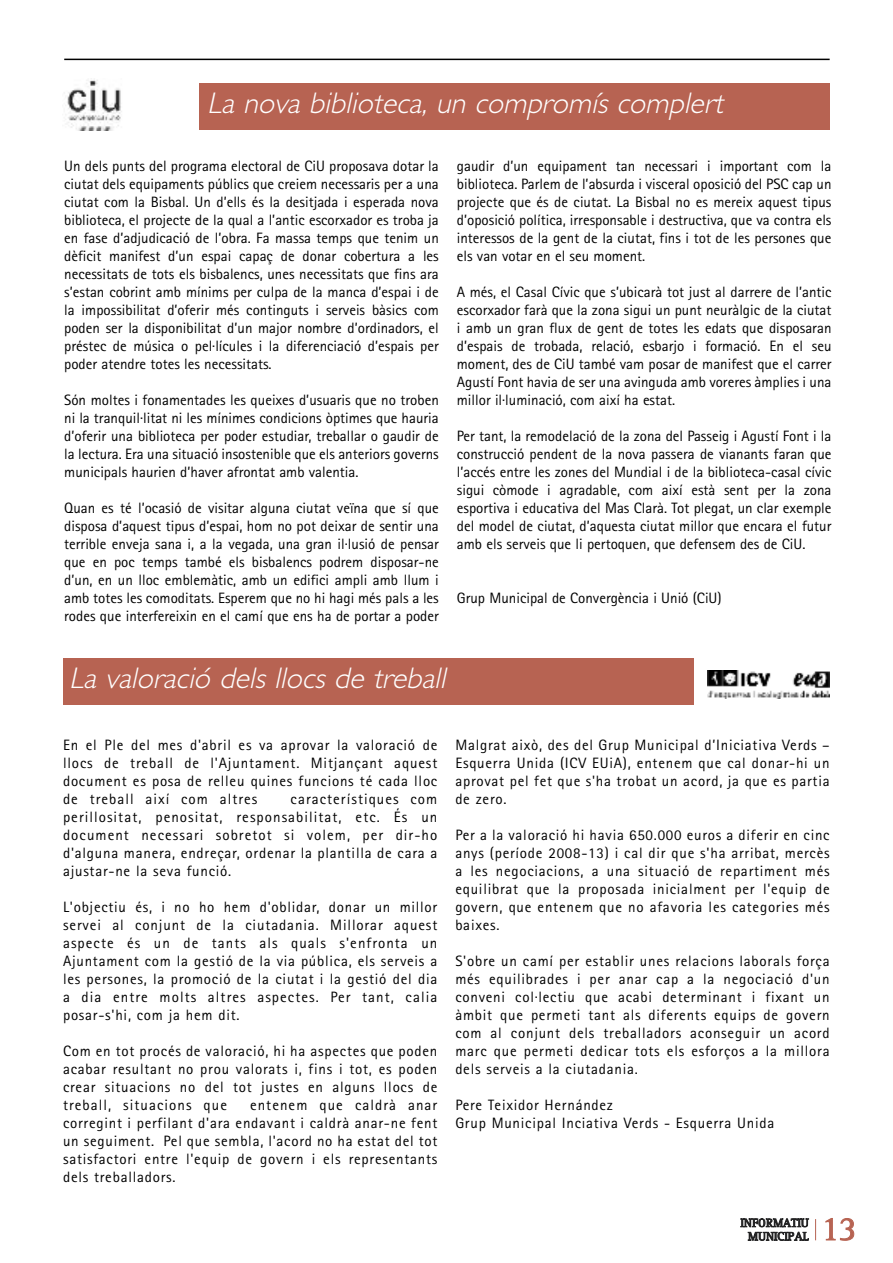
<style>
.page{position:relative;width:893px;height:1263px;background:#fff}
.page>*{position:absolute;margin:0;border:0;box-sizing:border-box;transform-origin:0 0}
.t1{font:34.5px "Rotis Serif";color:#b76352}
.t2{font:italic 300 30px "Gill Sans";color:#fff}
.t3{font:15px/18px "Rotis Sans Serif";letter-spacing:.05em;color:#000;text-align:justify}
.t4{font:15px "Rotis Sans Serif";color:#000}
.t5{font:12px/13.5px "Rotis Serif";color:#232324;text-align:right}
</style>
<div class="page">
<hr style="left:64px;top:59px;width:766px;height:1px;background:#000">
<svg style="left:815px;top:1219px;width:1px;height:21px"></svg>
<div style="left:199px;top:83px;width:631px;height:46px;background:#b76352"></div>
<div style="left:63px;top:658px;width:630px;height:46px;background:#b76352"></div>
<img style="left:64px;top:80px;width:58px;height:50px">
<img style="left:707px;top:671px;width:123px;height:27px">
<h2 class="t2" style="left:207px;top:91px;width:523px">La nova biblioteca, un compromís complert</h2>
<p class="t3" style="left:64px;top:158px;width:376px">Un dels punts del programa electoral de CiU proposava dotar la ciutat dels equipaments públics que creiem necessaris per a una ciutat com la Bisbal. Un d’ells és la desitjada i esperada nova biblioteca, el projecte de la qual a l’antic escorxador es troba ja en fase d’adjudicació de l’obra. Fa massa temps que tenim un dèficit manifest d’un espai capaç de donar cobertura a les necessitats de tots els bisbalencs, unes necessitats que fins ara s’estan cobrint amb mínims per culpa de la manca d’espai i de la impossibilitat d’oferir més continguts i serveis bàsics com poden ser la disponibilitat d’un major nombre d’ordinadors, el préstec de música o pel·lícules i la diferenciació d’espais per poder atendre totes les necessitats.</p>
<p class="t3" style="left:64px;top:392px;width:376px">Són moltes i fonamentades les queixes d’usuaris que no troben ni la tranquil·litat ni les mínimes condicions òptimes que hauria d’oferir una biblioteca per poder estudiar, treballar o gaudir de la lectura. Era una situació insostenible que els anteriors governs municipals haurien d’haver afrontat amb valentia.</p>
<p class="t3" style="left:64px;top:500px;width:376px">Quan es té l’ocasió de visitar alguna ciutat veïna que sí que disposa d’aquest tipus d’espai, hom no pot deixar de sentir una terrible enveja sana i, a la vegada, una gran il·lusió de pensar que en poc temps també els bisbalencs podrem disposar-ne d’un, en un lloc emblemàtic, amb un edifici ampli amb llum i amb totes les comoditats. Esperem que no hi hagi més pals a les rodes que interfereixin en el camí que ens ha de portar a poder</p>
<p class="t3" style="left:457px;top:158px;width:376px">gaudir d’un equipament tan necessari i important com la biblioteca. Parlem de l’absurda i visceral oposició del PSC cap un projecte que és de ciutat. La Bisbal no es mereix aquest tipus d’oposició política, irresponsable i destructiva, que va contra els interessos de la gent de la ciutat, fins i tot de les persones que els van votar en el seu moment.</p>
<p class="t3" style="left:457px;top:284px;width:376px">A més, el Casal Cívic que s’ubicarà tot just al darrere de l’antic escorxador farà que la zona sigui un punt neuràlgic de la ciutat i amb un gran flux de gent de totes les edats que disposaran d’espais de trobada, relació, esbarjo i formació. En el seu moment, des de CiU també vam posar de manifest que el carrer Agustí Font havia de ser una avinguda amb voreres àmplies i una millor il·luminació, com així ha estat.</p>
<p class="t3" style="left:457px;top:428px;width:376px">Per tant, la remodelació de la zona del Passeig i Agustí Font i la construcció pendent de la nova passera de vianants faran que l’accés entre les zones del Mundial i de la biblioteca-casal cívic sigui còmode i agradable, com així està sent per la zona esportiva i educativa del Mas Clarà. Tot plegat, un clar exemple del model de ciutat, d’aquesta ciutat millor que encara el futur amb els serveis que li pertoquen, que defensem des de CiU.</p>
<p class="t4" style="left:457px;top:593px;width:266px">Grup Municipal de Convergència i Unió (CiU)</p>
<h2 class="t2" style="left:69px;top:666px;width:384px">La valoració dels llocs de treball</h2>
<p class="t3" style="left:63px;top:738px;width:376px">En el Ple del mes d'abril es va aprovar la valoració de llocs de treball de l'Ajuntament. Mitjançant aquest document es posa de relleu quines funcions té cada lloc de treball així com altres</p>
<p class="t3" style="left:63px;top:792px;width:376px;text-indent:228px">característiques com perillositat, penositat, responsabilitat, etc. És un document necessari sobretot si volem, per dir-ho d'alguna manera, endreçar, ordenar la plantilla de cara a ajustar-ne la seva funció.</p>
<p class="t3" style="left:63px;top:900px;width:376px">L'objectiu és, i no ho hem d'oblidar, donar un millor servei al conjunt de la ciutadania. Millorar aquest aspecte és un de tants als quals s'enfronta un Ajuntament com la gestió de la via pública, els serveis a les persones, la promoció de la ciutat i la gestió del dia a dia entre molts altres aspectes. Per tant, calia posar-s'hi, com ja hem dit.</p>
<p class="t3" style="left:63px;top:1044px;width:376px">Com en tot procés de valoració, hi ha aspectes que poden acabar resultant no prou valorats i, fins i tot, es poden crear situacions no del tot justes en alguns llocs de treball, situacions que</p>
<p class="t3" style="left:63px;top:1098px;width:376px;text-indent:187px">entenem que caldrà anar corregint i perfilant d'ara endavant i caldrà anar-ne fent un seguiment. Pel que sembla, l'acord no ha estat del tot satisfactori entre l'equip de govern i els representants dels treballadors.</p>
<p class="t3" style="left:455px;top:738px;width:376px">Malgrat això, des del Grup Municipal d’Iniciativa Verds – Esquerra Unida (ICV EUiA), entenem que cal donar-hi un aprovat pel fet que s'ha trobat un acord, ja que es partia de zero.</p>
<p class="t3" style="left:455px;top:828px;width:376px">Per a la valoració hi havia 650.000 euros a diferir en cinc anys (període 2008-13) i cal dir que s'ha arribat, mercès a les negociacions, a una situació de repartiment més equilibrat que la proposada inicialment per l'equip de govern, que entenem que no afavoria les categories més baixes.</p>
<p class="t3" style="left:455px;top:954px;width:376px">S'obre un camí per establir unes relacions laborals força més equilibrades i per anar cap a la negociació d'un conveni col·lectiu que acabi determinant i fixant un àmbit que permeti tant als diferents equips de govern com al conjunt dels treballadors aconseguir un acord marc que permeti dedicar tots els esforços a la millora dels serveis a la ciutadania.</p>
<p class="t3" style="left:455px;top:1098px;width:320px">Pere Teixidor Hernández<br>Grup Municipal Inciativa Verds - Esquerra Unida</p>
<p class="t5" style="left:740px;top:1217px;width:70px">INFORMATIU<br>MUNICIPAL</p>
<h1 class="t1" style="left:821px;top:1217px;width:37px">13</h1>
</div>
